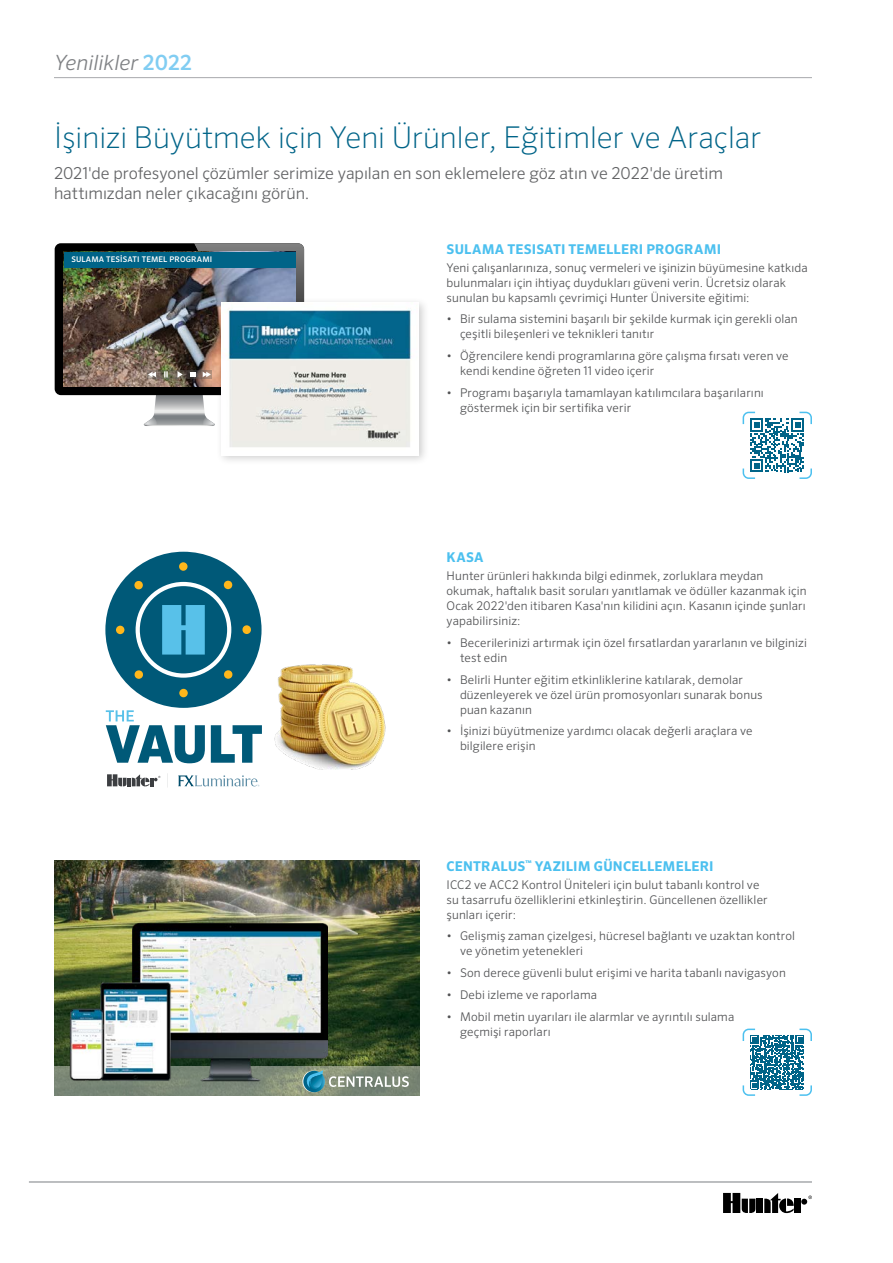
<style>
.page{position:relative;width:893px;height:1263px;background:#fff}
.page>*{position:absolute;margin:0;border:0;box-sizing:border-box;transform-origin:0 0}
.t1{font:200 30px "Sero Pro";color:#006488}
.t2{font:italic 300 21px "Sero Pro";color:#808285}
.t3{font:300 16.5px/19.5px "Sero Pro";letter-spacing:-.005em;color:#636466}
.t4{font:700 13.5px "Sero Pro";letter-spacing:.01em;color:#4cc0ef}
.t5{font:300 12px/15px "Sero Pro";letter-spacing:.01em;color:#515254}
.t6{font:500 7.8px "Sero Pro";letter-spacing:.02em;color:#fff}
.s1{font-weight:500;font-style:normal;color:#81cdf2}
</style>
<div class="page">
<hr style="left:54px;top:77px;width:758px;height:1px;background:#a7a9ac">
<hr style="left:29px;top:1181px;width:783px;height:2px;background:#a7a9ac">
<div style="left:757px;top:1199px;width:6px;height:14px;background:#000"></div>
<svg style="left:801px;top:1195px;width:11px;height:9px"></svg>
<div style="left:795px;top:1199px;width:6px;height:14px;background:#000"></div>
<svg style="left:764px;top:1193px;width:30px;height:20px"></svg>
<svg style="left:723px;top:1193px;width:32px;height:20px"></svg>
<svg style="left:743px;top:412px;width:69px;height:67px"></svg>
<svg style="left:743px;top:1028px;width:69px;height:68px"></svg>
<img style="left:54px;top:860px;width:365px;height:207px">
<svg style="left:54px;top:1067px;width:365px;height:29px;background:#7d8977"></svg>
<svg style="left:329px;top:1076px;width:80px;height:11px"></svg>
<svg style="left:303px;top:1071px;width:22px;height:21px"></svg>
<svg style="left:306px;top:1081px;width:17px;height:8px"></svg>
<img style="left:133px;top:924px;width:195px;height:157px">
<img style="left:97px;top:982px;width:77px;height:99px">
<img style="left:68px;top:1008px;width:37px;height:74px">
<img style="left:274px;top:664px;width:112px;height:106px">
<svg style="left:211px;top:725px;width:51px;height:38px"></svg>
<svg style="left:106px;top:710px;width:99px;height:53px"></svg>
<div style="left:105px;top:552px;width:157px;height:156px;background:#005978;border-radius:50%"></div>
<svg style="left:116px;top:562px;width:135px;height:135px"></svg>
<svg style="left:107px;top:774px;width:53px;height:12px"></svg>
<svg style="left:178px;top:775px;width:81px;height:11px"></svg>
<div style="left:55px;top:243px;width:249px;height:152px;background:#000;border-radius:6px"></div>
<img style="left:64px;top:267px;width:78px;height:119px">
<div style="left:64px;top:252px;width:231px;height:15px;background:#006488"></div>
<img style="left:142px;top:243px;width:162px;height:183px">
<div style="left:216px;top:297px;width:213px;height:168px;background:#000;opacity:.19"></div>
<img style="left:222px;top:303px;width:197px;height:152px">
<h2 class="t2" style="left:54px;top:50px;width:139px">Yenilikler <span class="s1">2022</span></h2>
<h1 class="t1" style="left:54px;top:119px;width:709px">İşinizi Büyütmek için Yeni Ürünler, Eğitimler ve Araçlar</h1>
<h3 class="t3" style="left:54px;top:163px;width:670px">2021'de profesyonel çözümler serimize yapılan en son eklemelere göz atın ve 2022'de üretim hattımızdan neler çıkacağını görün.</h3>
<p class="t6" style="left:71px;top:255px;width:142px">SULAMA TESİSATI TEMEL PROGRAMI</p>
<p class="t4" style="left:447px;top:241px;width:276px">SULAMA TESISATI TEMELLERI PROGRAMI</p>
<p class="t5" style="left:446px;top:260px;width:363px">Yeni çalışanlarınıza, sonuç vermeleri ve işinizin büyümesine katkıda bulunmaları için ihtiyaç duydukları güveni verin. Ücretsiz olarak sunulan bu kapsamlı çevrimiçi Hunter Üniversite eğitimi:</p>
<p class="t5" style="left:460px;top:312px;width:339px;text-indent:-14px">• Bir sulama sistemini başarılı bir şekilde kurmak için gerekli olan çeşitli bileşenleri ve teknikleri tanıtır</p>
<p class="t5" style="left:460px;top:348px;width:330px;text-indent:-14px">• Öğrencilere kendi programlarına göre çalışma fırsatı veren ve kendi kendine öğreten 11 video içerir</p>
<p class="t5" style="left:460px;top:385px;width:305px;text-indent:-14px">• Programı başarıyla tamamlayan katılımcılara başarılarını göstermek için bir sertifika verir</p>
<p class="t4" style="left:447px;top:549px;width:38px">KASA</p>
<p class="t5" style="left:446px;top:569px;width:362px">Hunter ürünleri hakkında bilgi edinmek, zorluklara meydan okumak, haftalık basit soruları yanıtlamak ve ödüller kazanmak için Ocak 2022'den itibaren Kasa'nın kilidini açın. Kasanın içinde şunları yapabilirsiniz:</p>
<p class="t5" style="left:460px;top:635px;width:348px;text-indent:-14px">• Becerilerinizi artırmak için özel fırsatlardan yararlanın ve bilginizi test edin</p>
<p class="t5" style="left:460px;top:672px;width:304px;text-indent:-14px">• Belirli Hunter eğitim etkinliklerine katılarak, demolar düzenleyerek ve özel ürün promosyonları sunarak bonus puan kazanın</p>
<p class="t5" style="left:460px;top:724px;width:294px;text-indent:-14px">• İşinizi büyütmenize yardımcı olacak değerli araçlara ve bilgilere erişin</p>
<p class="t4" style="left:447px;top:858px;width:269px">CENTRALUS<sup>™</sup> YAZILIM GÜNCELLEMELERI</p>
<p class="t5" style="left:446px;top:877px;width:323px">ICC2 ve ACC2 Kontrol Üniteleri için bulut tabanlı kontrol ve su tasarrufu özelliklerini etkinleştirin. Güncellenen özellikler şunları içerir:</p>
<p class="t5" style="left:460px;top:928px;width:337px;text-indent:-14px">• Gelişmiş zaman çizelgesi, hücresel bağlantı ve uzaktan kontrol ve yönetim yetenekleri</p>
<p class="t5" style="left:446px;top:965px;width:341px">• Son derece güvenli bulut erişimi ve harita tabanlı navigasyon</p>
<p class="t5" style="left:446px;top:987px;width:152px">• Debi izleme ve raporlama</p>
<p class="t5" style="left:460px;top:1009px;width:276px;text-indent:-14px">• Mobil metin uyarıları ile alarmlar ve ayrıntılı sulama geçmişi raporları</p>
</div>
